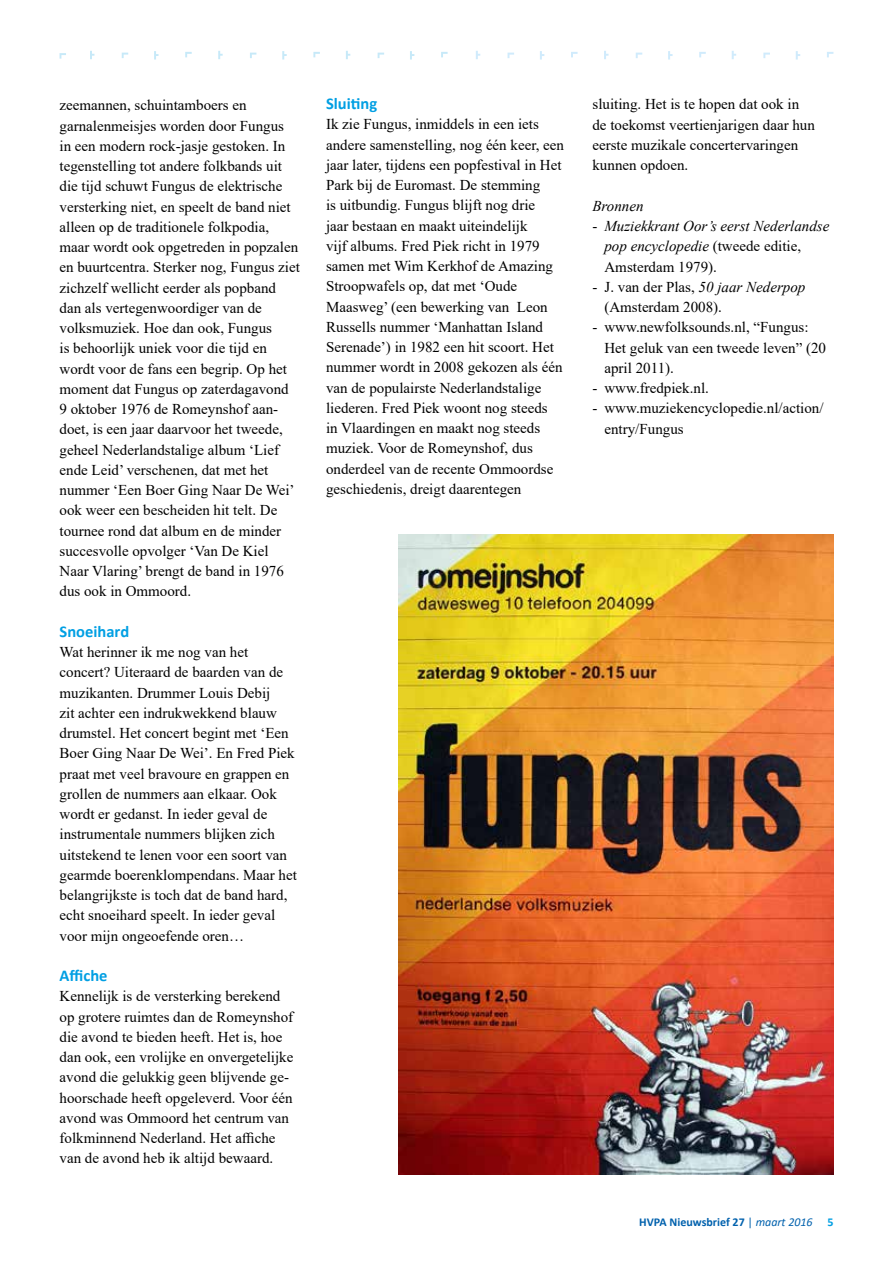
<style>
.page{position:relative;width:893px;height:1263px;background:#fff}
.page>*{position:absolute;margin:0;border:0;box-sizing:border-box;transform-origin:0 0}
.t1{font:700 16.5px "Calibri";color:#009fe3}
.t2{font:15px/20.2px "Times New Roman";color:#000}
.t3{font:italic 15px/20.2px "Times New Roman";color:#000}
.t4{font:700 12px "Calibri";color:#0061ad}
.s1{font-style:normal}
.s2{font-style:italic}
.s3{font-weight:400}
.s4{font-weight:400;font-style:italic}
.s5{color:#009fe3}
</style>
<div class="page">
<svg style="left:60px;top:53px;width:6px;height:6px"></svg>
<svg style="left:122px;top:53px;width:6px;height:5px"></svg>
<svg style="left:185px;top:52px;width:7px;height:5px"></svg>
<svg style="left:250px;top:53px;width:6px;height:5px"></svg>
<svg style="left:313px;top:52px;width:7px;height:5px"></svg>
<svg style="left:378px;top:53px;width:6px;height:5px"></svg>
<svg style="left:441px;top:52px;width:7px;height:5px"></svg>
<svg style="left:90px;top:51px;width:4px;height:8px"></svg>
<svg style="left:154px;top:51px;width:5px;height:9px"></svg>
<svg style="left:218px;top:51px;width:5px;height:8px"></svg>
<svg style="left:282px;top:51px;width:5px;height:9px"></svg>
<svg style="left:346px;top:51px;width:4px;height:8px"></svg>
<svg style="left:410px;top:51px;width:4px;height:9px"></svg>
<svg style="left:508px;top:53px;width:6px;height:5px"></svg>
<svg style="left:571px;top:52px;width:7px;height:5px"></svg>
<svg style="left:636px;top:53px;width:6px;height:5px"></svg>
<svg style="left:699px;top:52px;width:7px;height:5px"></svg>
<svg style="left:763px;top:53px;width:7px;height:5px"></svg>
<svg style="left:827px;top:52px;width:6px;height:5px"></svg>
<svg style="left:476px;top:51px;width:4px;height:8px"></svg>
<svg style="left:540px;top:51px;width:4px;height:9px"></svg>
<svg style="left:604px;top:51px;width:4px;height:8px"></svg>
<svg style="left:668px;top:51px;width:5px;height:9px"></svg>
<svg style="left:732px;top:51px;width:4px;height:8px"></svg>
<svg style="left:796px;top:51px;width:4px;height:9px"></svg>
<img style="left:399px;top:535px;width:435px;height:639px">
<p class="t2" style="left:60px;top:95px;width:242px">zeemannen, schuintamboers en garnalenmeisjes worden door Fungus<br>in een modern rock-jasje gestoken. In tegenstelling tot andere folkbands uit die tijd schuwt Fungus de elektrische versterking niet, en speelt de band niet alleen op de traditionele folkpodia, maar wordt ook opgetreden in popzalen en buurtcentra. Sterker nog, Fungus ziet zichzelf wellicht eerder als popband dan als vertegenwoordiger van de volksmuziek. Hoe dan ook, Fungus<br>is behoorlijk uniek voor die tijd en wordt voor de fans een begrip. Op het moment dat Fungus op zaterdagavond 9 oktober 1976 de Romeynshof aan&shy;doet, is een jaar daarvoor het tweede, geheel Nederlandstalige album ‘Lief ende Leid’ verschenen, dat met het nummer ‘Een Boer Ging Naar De Wei’ ook weer een bescheiden hit telt. De tournee rond dat album en de minder succesvolle opvolger ‘Van De Kiel Naar Vlaring’ brengt de band in 1976 dus ook in Ommoord.</p>
<p class="t1" style="left:60px;top:620px;width:71px">Snoeihard</p>
<p class="t2" style="left:60px;top:641px;width:239px">Wat herinner ik me nog van het concert? Uiteraard de baarden van de muzikanten. Drummer Louis Debij<br>zit achter een indrukwekkend blauw drumstel. Het concert begint met ‘Een Boer Ging Naar De Wei’. En Fred Piek praat met veel bravoure en grappen en grollen de nummers aan elkaar. Ook wordt er gedanst. In ieder geval de instrumentale nummers blijken zich uitstekend te lenen voor een soort van gearmde boerenklompendans. Maar het belangrijkste is toch dat de band hard, echt snoeihard speelt. In ieder geval voor mijn ongeoefende oren…</p>
<p class="t1" style="left:60px;top:964px;width:50px">Affiche</p>
<p class="t2" style="left:60px;top:986px;width:235px">Kennelijk is de versterking berekend op grotere ruimtes dan de Romeynshof die avond te bieden heeft. Het is, hoe dan ook, een vrolijke en onvergetelijke avond die gelukkig geen blijvende ge&shy;hoorschade heeft opgeleverd. Voor één avond was Ommoord het centrum van folkminnend Nederland. Het affiche van de avond heb ik altijd bewaard.</p>
<p class="t1" style="left:326px;top:92px;width:53px">Sluiting</p>
<p class="t2" style="left:326px;top:114px;width:240px">Ik zie Fungus, inmiddels in een iets andere samenstelling, nog één keer, een jaar later, tijdens een popfestival in Het Park bij de Euromast. De stemming<br>is uitbundig. Fungus blijft nog drie<br>jaar bestaan en maakt uiteindelijk<br>vijf albums. Fred Piek richt in 1979 samen met Wim Kerkhof de Amazing Stroopwafels op, dat met ‘Oude Maasweg’ (een bewerking van Leon Russells nummer ‘Manhattan Island Serenade’) in 1982 een hit scoort. Het nummer wordt in 2008 gekozen als één van de populairste Nederlandstalige liederen. Fred Piek woont nog steeds<br>in Vlaardingen en maakt nog steeds muziek. Voor de Romeynshof, dus onderdeel van de recente Ommoordse geschiedenis, dreigt daarentegen</p>
<p class="t2" style="left:592px;top:94px;width:224px">sluiting. Het is te hopen dat ook in de toekomst veertienjarigen daar hun eerste muzikale concertervaringen kunnen opdoen.</p>
<p class="t3" style="left:592px;top:195px;width:53px">Bronnen</p>
<p class="t3" style="left:604px;top:216px;width:226px;text-indent:-12px"><span class="s1">-</span> Muziekkrant Oor’s eerst Nederlandse pop encyclopedie <span class="s1">(tweede editie,<br>Amsterdam 1979).</span></p>
<p class="t2" style="left:604px;top:276px;width:202px;text-indent:-12px">- J. van der Plas, <span class="s2">50 jaar Nederpop </span>(Amsterdam 2008).</p>
<p class="t2" style="left:604px;top:317px;width:223px;text-indent:-12px">- www.newfolksounds.nl, “Fungus:<br>Het geluk van een tweede leven” (20 april 2011).</p>
<p class="t2" style="left:592px;top:377px;width:118px">- www.fredpiek.nl.</p>
<p class="t2" style="left:604px;top:398px;width:220px;text-indent:-12px">- www.muziekencyclopedie.nl/action/ entry/Fungus</p>
<p class="t4" style="left:639px;top:1213px;width:196px">HVPA Nieuwsbrief 27 <span class="s3">|</span> <span class="s4">maart 2016</span> <span class="s5">5</span></p>
</div>
